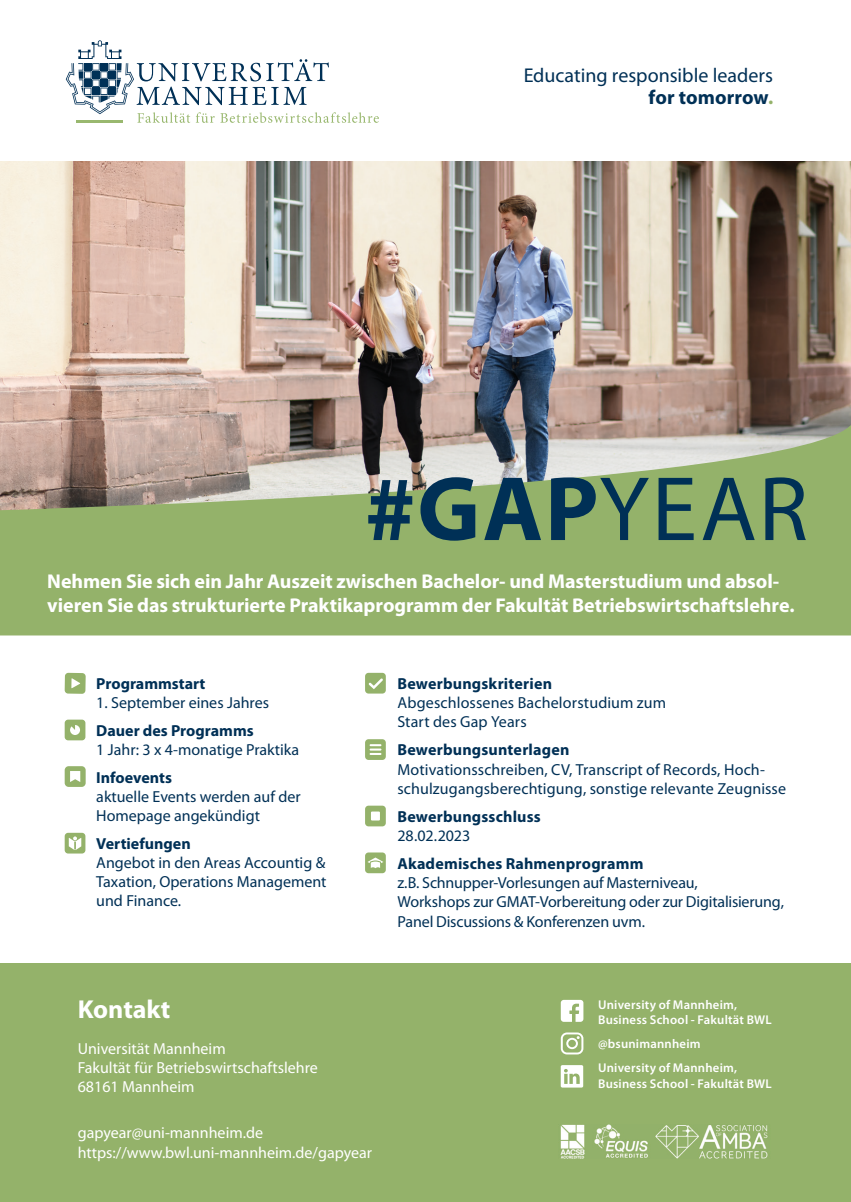
<style>
.page{position:relative;width:851px;height:1202px;background:#fff}
.page>*{position:absolute;margin:0;border:0;box-sizing:border-box;transform-origin:0 0}
.t1{font:700 92.2px "Myriad Pro";color:#003056}
.t2{font:700 26px "Myriad Pro";color:#fff}
.t3{font:700 20px/24px "Myriad Pro";letter-spacing:-.005em;color:#fff}
.t4{font:20px/22px "Myriad Pro";color:#003056;text-align:right}
.t5{font:16px/19.2px "Myriad Pro";color:#003056}
.t6{font:700 16px "Myriad Pro";letter-spacing:.01em;color:#003056}
.t7{font:16px/19.2px "Myriad Pro";color:#fff}
.t8{font:600 12.8px/15.2px "Myriad Pro";letter-spacing:.015em;color:#fff}
.s1{font-weight:700}
.s2{font-weight:700;color:#94b26a}
.s3{font-weight:400}
</style>
<div class="page">
<img style="left:0;top:162px;width:850px;height:254px">
<svg style="left:66px;top:40px;width:313px;height:83px"></svg>
<hr style="left:77px;top:120px;width:46px;height:2px;background:#99b86f">
<div style="left:0;top:964px;width:850px;height:238px;background:#94b26a"></div>
<svg style="left:560px;top:1032px;width:23px;height:22px"></svg>
<svg style="left:560px;top:1000px;width:23px;height:22px"></svg>
<img style="left:560px;top:1124px;width:208px;height:34px">
<div style="left:560px;top:1065px;width:23px;height:22px;background:#fff;border-radius:2px"></div>
<svg style="left:564px;top:1069px;width:15px;height:15px"></svg>
<svg style="left:0;top:416px;width:850px;height:219px;fill:#94b26a"></svg>
<div style="left:65px;top:673px;width:21px;height:21px;background:#94b26a;border-radius:4px"></div>
<svg style="left:71px;top:678px;width:9px;height:10px"></svg>
<div style="left:365px;top:806px;width:21px;height:20px;background:#94b26a;border-radius:3px"></div>
<div style="left:371px;top:811px;width:9px;height:9px;background:#fff"></div>
<div style="left:365px;top:739px;width:21px;height:21px;background:#94b26a;border-radius:3px"></div>
<svg style="left:369px;top:744px;width:12px;height:11px"></svg>
<div style="left:65px;top:720px;width:20px;height:20px;background:#94b26a;border-radius:3px"></div>
<svg style="left:70px;top:725px;width:10px;height:10px"></svg>
<div style="left:365px;top:673px;width:21px;height:21px;background:#94b26a;border-radius:3px"></div>
<svg style="left:368px;top:678px;width:15px;height:11px"></svg>
<div style="left:65px;top:766px;width:21px;height:21px;background:#94b26a;border-radius:4px"></div>
<svg style="left:70px;top:771px;width:10px;height:11px"></svg>
<div style="left:365px;top:852px;width:21px;height:21px;background:#94b26a;border-radius:3px"></div>
<svg style="left:367px;top:857px;width:16px;height:11px"></svg>
<div style="left:65px;top:833px;width:20px;height:20px;background:#94b26a;border-radius:3px"></div>
<svg style="left:69px;top:836px;width:12px;height:14px"></svg>
<p class="t4" style="left:523px;top:64px;width:251px">Educating responsible leaders <span class="s1">for tomorrow</span><span class="s2">.</span></p>
<h1 class="t1" style="left:365px;top:449px;width:444px">#GAP<span class="s3">YEAR</span></h1>
<p class="t3" style="left:47px;top:569px;width:748px">Nehmen Sie sich ein Jahr Auszeit zwischen Bachelor- und Masterstudium und absol&shy;vieren Sie das strukturierte Praktikaprogramm der Fakultät Betriebswirtschaftslehre.</p>
<p class="t6" style="left:96px;top:673px;width:111px">Programmstart</p>
<p class="t5" style="left:96px;top:693px;width:174px">1. September eines Jahres</p>
<p class="t6" style="left:96px;top:720px;width:159px">Dauer des Programms</p>
<p class="t5" style="left:96px;top:740px;width:204px">1 Jahr: 3 x 4-monatige Praktika</p>
<p class="t6" style="left:96px;top:767px;width:77px">Infoevents</p>
<p class="t5" style="left:96px;top:787px;width:206px">aktuelle Events werden auf der<br>Homepage angekündigt</p>
<p class="t6" style="left:96px;top:833px;width:96px">Vertiefungen</p>
<p class="t5" style="left:96px;top:853px;width:232px;text-align:justify">Angebot in den Areas Accountig &amp; Taxation, Operations Management und Finance.</p>
<p class="t6" style="left:397px;top:673px;width:156px">Bewerbungskriterien</p>
<p class="t5" style="left:397px;top:693px;width:270px">Abgeschlossenes Bachelorstudium zum<br>Start des Gap Years</p>
<p class="t6" style="left:397px;top:739px;width:173px">Bewerbungsunterlagen</p>
<p class="t5" style="left:397px;top:759px;width:390px">Motivationsschreiben, CV, Transcript of Records, Hoch&shy;schulzugangsberechtigung, sonstige relevante Zeugnisse</p>
<p class="t6" style="left:397px;top:806px;width:145px">Bewerbungsschluss</p>
<p class="t5" style="left:397px;top:826px;width:74px">28.02.2023</p>
<p class="t6" style="left:397px;top:853px;width:247px">Akademisches Rahmenprogramm</p>
<p class="t5" style="left:397px;top:873px;width:388px">z.B. Schnupper-Vorlesungen auf Masterniveau,<br>Workshops zur GMAT-Vorbereitung oder zur Digitalisierung,<br>Panel Discussions &amp; Konferenzen uvm.</p>
<h2 class="t2" style="left:78px;top:992px;width:94px">Kontakt</h2>
<p class="t7" style="left:78px;top:1039px;width:241px">Universität Mannheim<br>Fakultät für Betriebswirtschaftslehre<br>68161 Mannheim</p>
<p class="t7" style="left:78px;top:1123px;width:296px">gapyear@uni-mannheim.de https://www.bwl.uni-mannheim.de/gapyear</p>
<p class="t8" style="left:598px;top:997px;width:175px">University of Mannheim,<br>Business School - Fakultät BWL</p>
<p class="t8" style="left:598px;top:1060px;width:175px">University of Mannheim,<br>Business School - Fakultät BWL</p>
<p class="t8" style="left:598px;top:1035px;width:104px">@bsunimannheim</p>
</div>
